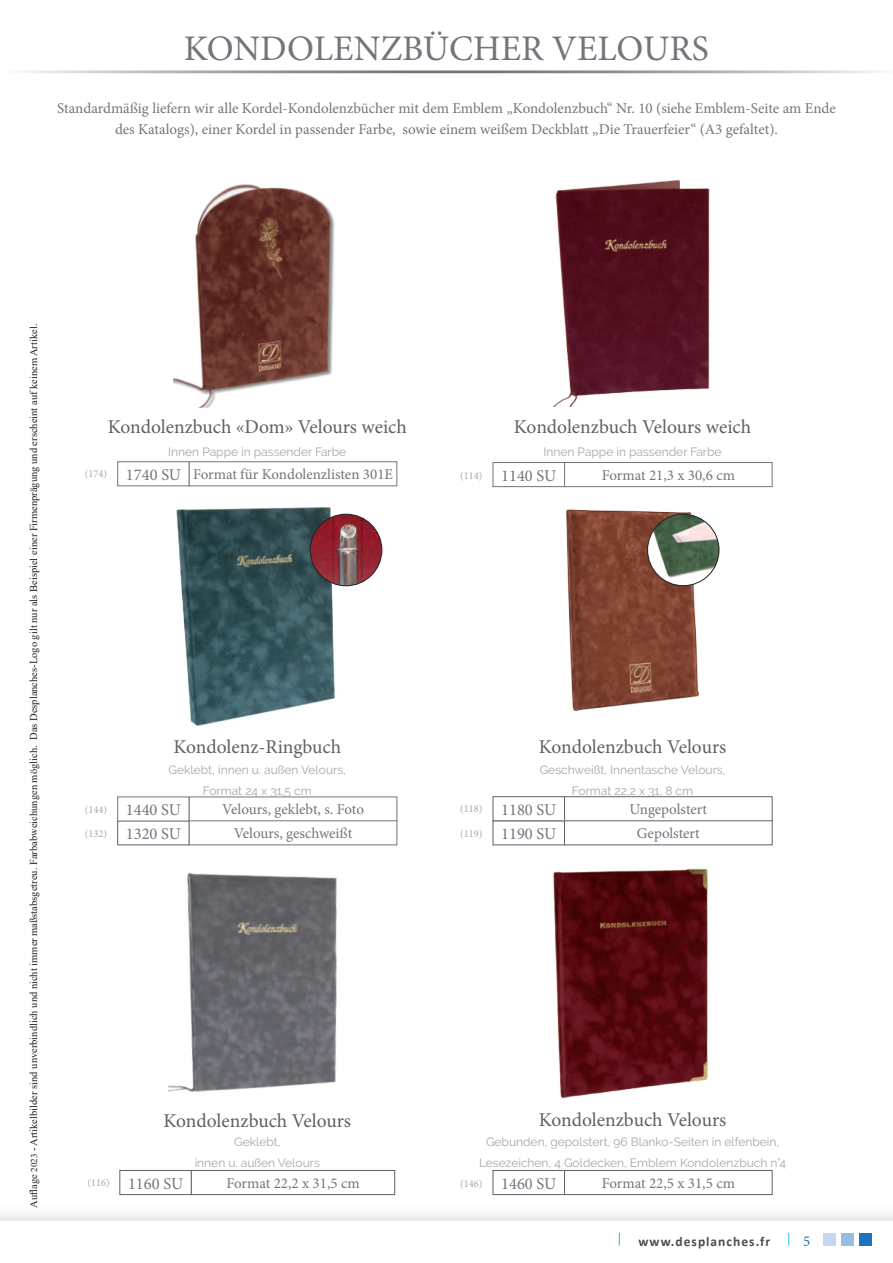
<style>
.page{position:relative;width:893px;height:1263px;background:#fff}
.page>*{position:absolute;margin:0;border:0;box-sizing:border-box;transform-origin:0 0}
.t1{font:36px "Minion Pro";color:#75737c}
.t2{font:19.5px "Minion Pro";letter-spacing:-.005em;color:#615e67}
.t3{font:16.5px "Minion Pro";color:#75737c}
.t4{font:15px/23.9px "Minion Pro";color:#75737c;text-align:center}
.t5{font:15px "Minion Pro";color:#1c73bb}
.t6{font:700 13.5px "Calibri";letter-spacing:.075em;color:#4d4b4d}
.t7{font:12px/21px "Raleway";color:#a8a6a6;text-align:center}
.t8{font:10.5px "Times New Roman";color:#231f20}
.t9{font:10.5px "Minion Pro";color:#a8a6a6}
.s1{font-size:9px}
.s2{font-size:16.5px}
</style>
<div class="page">
<svg style="left:22px;top:70px;width:858px;height:3px;background:#b3b2b7"></svg>
<svg style="left:619px;top:1233px;width:1px;height:12px"></svg>
<svg style="left:788px;top:1233px;width:1px;height:12px"></svg>
<div style="left:0;top:1203px;width:893px;height:17px;background:linear-gradient(to right,#f7f7f8,#f7f7f8)"></div>
<div style="left:823px;top:1233px;width:13px;height:12px;background:#c1d8f0"></div>
<div style="left:841px;top:1233px;width:13px;height:12px;background:#97bce3"></div>
<div style="left:859px;top:1233px;width:13px;height:12px;background:#1c73bb"></div>
<img style="left:553px;top:868px;width:155px;height:231px">
<img style="left:553px;top:180px;width:157px;height:227px">
<img style="left:168px;top:872px;width:169px;height:220px">
<img style="left:566px;top:510px;width:133px;height:201px">
<svg style="left:648px;top:514px;width:71px;height:72px"></svg>
<img style="left:648px;top:514px;width:71px;height:65px">
<div style="left:647px;top:514px;width:72px;height:72px;border:1px solid #231f20;border-radius:50%"></div>
<img style="left:173px;top:184px;width:162px;height:224px">
<img style="left:176px;top:507px;width:172px;height:219px">
<div style="left:493px;top:462px;width:72px;height:25px;border:1px solid #75737c"></div>
<div style="left:564px;top:462px;width:208px;height:25px;border:1px solid #75737c"></div>
<div style="left:117px;top:461px;width:73px;height:25px;border:1px solid #75737c"></div>
<div style="left:189px;top:461px;width:208px;height:25px;border:1px solid #75737c"></div>
<div style="left:493px;top:1170px;width:72px;height:25px;border:1px solid #615e67"></div>
<div style="left:564px;top:1170px;width:208px;height:25px;border:1px solid #615e67"></div>
<div style="left:119px;top:1170px;width:73px;height:25px;border:1px solid #615e67"></div>
<div style="left:191px;top:1170px;width:204px;height:25px;border:1px solid #615e67"></div>
<img style="left:310px;top:514px;width:72px;height:72px;border-radius:36px">
<div style="left:310px;top:514px;width:72px;height:72px;border:1px solid #231f20;border-radius:50%"></div>
<div style="left:189px;top:820px;width:208px;height:25px;border:1px solid #75737c"></div>
<div style="left:493px;top:796px;width:72px;height:25px;border:1px solid #615e67"></div>
<div style="left:564px;top:796px;width:208px;height:25px;border:1px solid #615e67"></div>
<div style="left:564px;top:820px;width:208px;height:25px;border:1px solid #615e67"></div>
<h1 class="t1" style="left:184px;top:31px;width:526px">KONDOLENZBÜCHER VELOURS</h1>
<p class="t4" style="left:57px;top:98px;width:780px;line-height:21px">Standardmäßig liefern wir alle Kordel-Kondolenzbücher mit dem Emblem „Kondolenzbuch“ Nr. 10 (siehe Emblem-Seite am Ende des Katalogs), einer Kordel in passender Farbe, sowie einem weißem Deckblatt „Die Trauerfeier“ (A3 gefaltet).</p>
<p class="t8" style="left:30px;top:740px;width:418px;rotate:-90deg">Das Desplanches-Logo gilt nur als Beispiel einer Firmenprägung und erscheint auf keinem Artikel.</p>
<p class="t8" style="left:26px;top:1208px;width:464px;rotate:-90deg">Auflage <span class="s1">2023</span> - Artikelbilder sind unverbindlich und nicht immer maßstabsgetreu. Farbabweichungen möglich.</p>
<h2 class="t2" style="left:108px;top:418px;width:301px">Kondolenzbuch «Dom» Velours weich</h2>
<p class="t7" style="left:168px;top:442px;width:180px">Innen Pappe in passender Farbe</p>
<p class="t4" style="left:126px;top:463px;width:269px"><span class="s2">1740 SU</span> Format für Kondolenzlisten 301E</p>
<p class="t9" style="left:85px;top:469px;width:24px">(174)</p>
<p class="t9" style="left:460px;top:470px;width:24px">(114)</p>
<h2 class="t2" style="left:514px;top:418px;width:239px">Kondolenzbuch Velours weich</h2>
<p class="t7" style="left:544px;top:442px;width:180px">Innen Pappe in passender Farbe</p>
<p class="t3" style="left:501px;top:467px;width:57px">1140 SU</p>
<p class="t4" style="left:602px;top:464px;width:135px">Format 21,3 x 30,6 cm</p>
<p class="t9" style="left:85px;top:804px;width:24px">(144)</p>
<p class="t9" style="left:85px;top:829px;width:24px">(132)</p>
<h2 class="t2" style="left:173px;top:737px;width:169px">Kondolenz-Ringbuch</h2>
<p class="t7" style="left:169px;top:760px;width:179px">Geklebt, innen u. außen Velours,<br>Format 24 x 31,5 cm</p>
<p class="t3" style="left:126px;top:801px;width:57px">1440 SU</p>
<p class="t4" style="left:222px;top:798px;width:143px">Velours, geklebt, s. Foto<br>Velours, geschweißt</p>
<p class="t3" style="left:126px;top:825px;width:57px">1320 SU</p>
<p class="t9" style="left:460px;top:804px;width:24px">(118)</p>
<p class="t9" style="left:460px;top:829px;width:24px">(119)</p>
<h2 class="t2" style="left:539px;top:737px;width:189px">Kondolenzbuch Velours</h2>
<p class="t7" style="left:540px;top:760px;width:187px">Geschweißt, Innentasche Velours,<br>Format 22,2 x 31, 8 cm</p>
<p class="t3" style="left:501px;top:825px;width:57px">1190 SU</p>
<p class="t3" style="left:501px;top:801px;width:57px">1180 SU</p>
<p class="t4" style="left:629px;top:798px;width:79px">Ungepolstert<br>Gepolstert</p>
<h2 class="t2" style="left:539px;top:1110px;width:189px">Kondolenzbuch Velours</h2>
<p class="t7" style="left:479px;top:1132px;width:309px">Gebunden, gepolstert, 96 Blanko-Seiten in elfenbein,<br>Lesezeichen, 4 Goldecken, Emblem Kondolenzbuch n°4</p>
<p class="t3" style="left:501px;top:1175px;width:57px">1460 SU</p>
<p class="t4" style="left:602px;top:1172px;width:135px">Format 22,5 x 31,5 cm</p>
<h2 class="t2" style="left:164px;top:1111px;width:189px">Kondolenzbuch Velours</h2>
<p class="t7" style="left:195px;top:1132px;width:127px">Geklebt,<br>innen u. außen Velours</p>
<p class="t3" style="left:128px;top:1175px;width:57px">1160 SU</p>
<p class="t4" style="left:226px;top:1172px;width:135px">Format 22,2 x 31,5 cm</p>
<p class="t9" style="left:88px;top:1177px;width:24px">(116)</p>
<p class="t9" style="left:460px;top:1178px;width:24px">(146)</p>
<p class="t6" style="left:638px;top:1236px;width:133px">www.desplanches.fr</p>
<p class="t5" style="left:803px;top:1233px;width:9px">5</p>
</div>
